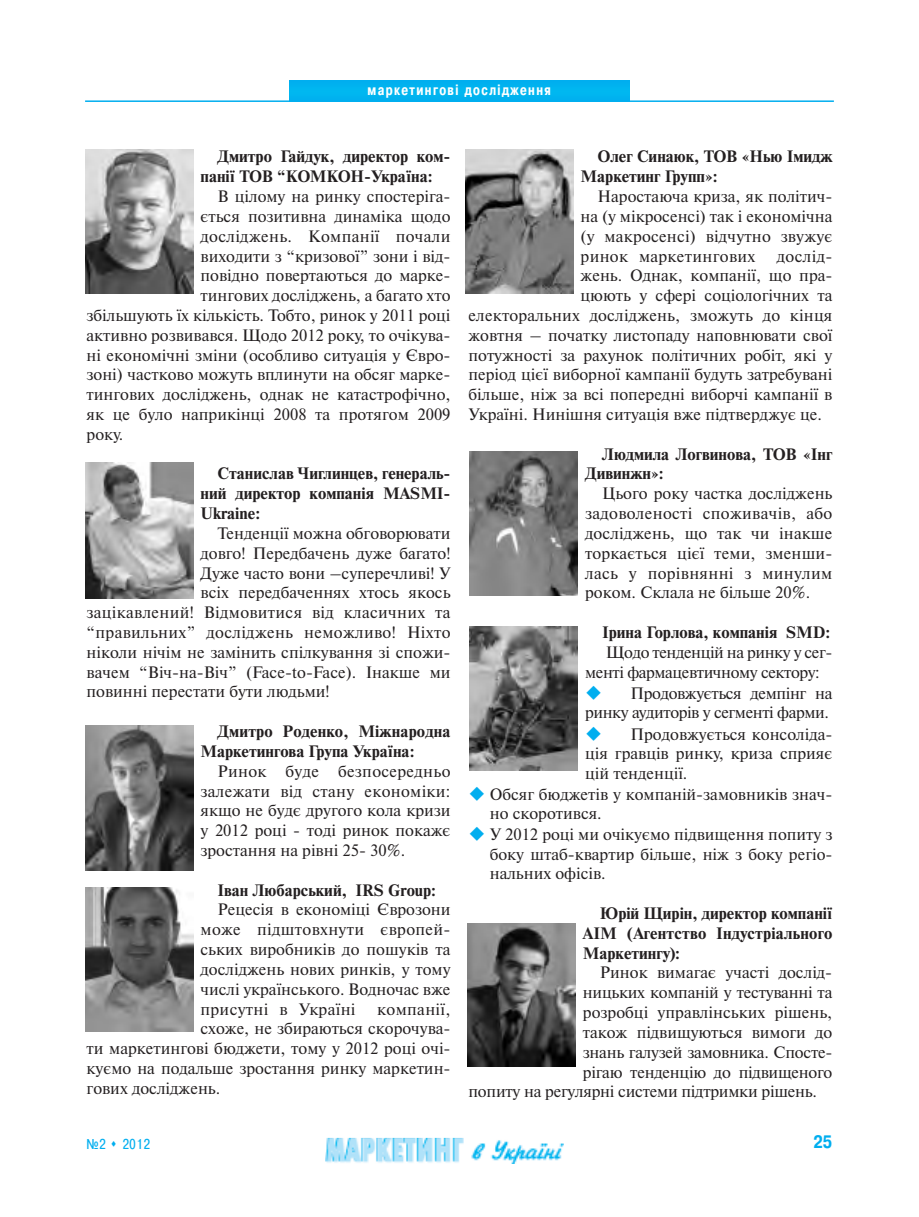
<style>
.page{position:relative;width:919px;height:1217px;background:#fff}
.page>*{position:absolute;margin:0;border:0;box-sizing:border-box;transform-origin:0 0}
.t1{font:700 18px "Pragmatica Cond C";color:#00aeef}
.t2{font:16.5px/19.8px "Newton C";color:#231f20;text-align:justify}
.t3{font:700 16.5px/19.8px "Newton C";color:#231f20}
.t4{font:16.5px "Newton C";letter-spacing:.02em;color:#231f20}
.t5{font:16.5px/19.8px "Newton C";letter-spacing:-.025em;color:#231f20}
.t6{font:700 15px "Pragmatica Cond C";letter-spacing:.105em;color:#fff;scale:.9 1}
.t7{font:14.25px "Pragmatica Cond C";color:#00aeef}
.s1{color:#00aeef}
</style>
<div class="page">
<img style="left:325px;top:1137px;width:139px;height:26px">
<img style="left:471px;top:1140px;width:92px;height:23px">
<div style="left:289px;top:81px;width:340px;height:19px;background:#00b3ef"></div>
<hr style="left:85px;top:100px;width:748px;height:2px;background:#00aeef">
<img style="left:85px;top:149px;width:108px;height:144px">
<img style="left:85px;top:462px;width:108px;height:136px">
<img style="left:85px;top:725px;width:108px;height:144px">
<img style="left:85px;top:887px;width:108px;height:144px">
<img style="left:465px;top:149px;width:108px;height:144px">
<img style="left:469px;top:451px;width:108px;height:144px">
<img style="left:469px;top:626px;width:108px;height:144px">
<img style="left:467px;top:923px;width:108px;height:143px">
<p class="t6" style="left:367px;top:81px;width:205px">маркетингові дослідження</p>
<p class="t3" style="left:200px;top:147px;width:251px;text-indent:17px">Дмитро Гайдук, директор ком&shy;панії ТОВ “КОМКОН-Україна:</p>
<p class="t2" style="left:217px;top:186px;width:234px">В цілому на ринку спостеріга-</p>
<p class="t2" style="left:200px;top:206px;width:251px">ється позитивна динаміка щодо</p>
<p class="t4" style="left:200px;top:226px;width:251px">досліджень. Компанії почали</p>
<p class="t2" style="left:200px;top:246px;width:251px">виходити з “кризової” зони і від-</p>
<p class="t2" style="left:200px;top:266px;width:251px">повідно повертаються до марке-</p>
<p class="t2" style="left:200px;top:285px;width:251px">тингових досліджень, а багато хто</p>
<p class="t2" style="left:87px;top:305px;width:365px">збільшують їх кількість. Тобто, ринок у 2011 році</p>
<p class="t2" style="left:87px;top:325px;width:365px">активно розвивався. Щодо 2012 року, то очікува-</p>
<p class="t2" style="left:87px;top:345px;width:365px">ні економічні зміни (особливо ситуація у Євро-</p>
<p class="t2" style="left:87px;top:365px;width:365px">зоні) частково можуть вплинути на обсяг марке-</p>
<p class="t2" style="left:87px;top:384px;width:365px">тингових досліджень, однак не катастрофічно,</p>
<p class="t2" style="left:87px;top:404px;width:365px">як це було наприкінці 2008 та протягом 2009</p>
<p class="t2" style="left:87px;top:424px;width:38px">року.</p>
<p class="t3" style="left:200px;top:464px;width:251px;text-align:justify;text-indent:17px">Станислав Чиглинцев, генераль&shy;ний директор компанія MASMI-Ukraine:</p>
<p class="t2" style="left:217px;top:523px;width:234px">Тенденції можна обговорювати</p>
<p class="t2" style="left:200px;top:543px;width:251px">довго! Передбачень дуже багато!</p>
<p class="t2" style="left:200px;top:563px;width:251px">Дуже часто вони –суперечливі! У</p>
<p class="t2" style="left:200px;top:582px;width:251px">всіх передбаченнях хтось якось</p>
<p class="t4" style="left:87px;top:602px;width:365px">зацікавлений! Відмовитися від класичних та</p>
<p class="t4" style="left:87px;top:622px;width:365px">“правильних” досліджень неможливо! Ніхто</p>
<p class="t2" style="left:87px;top:642px;width:365px">ніколи нічім не замінить спілкування зі спожи-</p>
<p class="t2" style="left:87px;top:662px;width:365px">вачем “Віч-на-Віч” (Face-to-Face). Інакше ми</p>
<p class="t2" style="left:87px;top:681px;width:244px">повинні перестати бути людьми!</p>
<p class="t3" style="left:200px;top:721px;width:251px;text-indent:17px">Дмитро Роденко, Міжнародна<br>Маркетингова Група Україна:</p>
<p class="t2" style="left:200px;top:761px;width:251px;text-indent:17px">Ринок буде безпосередньо залежати від стану економіки: якщо не будє другого кола кризи у 2012 році - тоді ринок покажє зростання на рівні 25- 30%.</p>
<p class="t3" style="left:217px;top:879px;width:220px">Іван Любарський, IRS Group:</p>
<p class="t2" style="left:200px;top:899px;width:251px;text-indent:17px">Рецесія в економіці Єврозони може підштовхнути європей&shy;ських виробників до пошуків та досліджень нових ринків, у тому числі українського. Водночас вже присутні в Україні</p>
<p class="t4" style="left:377px;top:998px;width:75px">компанії,</p>
<p class="t2" style="left:200px;top:1018px;width:251px">схоже, не збираються скорочува-</p>
<p class="t2" style="left:87px;top:1038px;width:365px">ти маркетингові бюджети, тому у 2012 році очі-</p>
<p class="t2" style="left:87px;top:1058px;width:365px">куємо на подальше зростання ринку маркетин-</p>
<p class="t2" style="left:87px;top:1077px;width:135px">гових досліджень.</p>
<p class="t3" style="left:580px;top:147px;width:253px;text-indent:17px">Олег Синаюк, ТОВ «Нью Імидж<br>Маркетинг Групп»:</p>
<p class="t2" style="left:580px;top:186px;width:253px;text-indent:17px">Наростаюча криза, як політич&shy;на (у мікросенсі) так і економічна (у макросенсі) відчутно звужує ринок маркетингових</p>
<p class="t2" style="left:776px;top:246px;width:57px">дослід-</p>
<p class="t2" style="left:580px;top:266px;width:253px">жень. Однак, компанії, що пра-</p>
<p class="t2" style="left:580px;top:285px;width:253px">цюють у сфері соціологічних та</p>
<p class="t2" style="left:468px;top:305px;width:365px">електоральних досліджень, зможуть до кінця</p>
<p class="t2" style="left:468px;top:325px;width:365px">жовтня – початку листопаду наповнювати свої</p>
<p class="t2" style="left:468px;top:345px;width:365px">потужності за рахунок політичних робіт, які у</p>
<p class="t2" style="left:468px;top:365px;width:365px">період цієї виборної кампанії будуть затребувані</p>
<p class="t2" style="left:468px;top:384px;width:365px">більше, ніж за всі попередні виборчі кампанії в</p>
<p class="t2" style="left:468px;top:404px;width:355px">Україні. Нинішня ситуація вже підтверджує це.</p>
<p class="t3" style="left:585px;top:444px;width:249px;text-indent:17px">Людмила Логвинова, ТОВ «Інг<br>Дивинжн»:</p>
<p class="t2" style="left:585px;top:483px;width:249px;text-indent:17px">Цього року частка досліджень задоволеності споживачів, або досліджень, що так чи інакше торкається цієї теми, зменши&shy;лась у порівнянні з минулим роком. Склала не більше 20%.</p>
<p class="t3" style="left:602px;top:622px;width:229px">Ірина Горлова, компанія SMD:</p>
<p class="t5" style="left:585px;top:642px;width:249px;text-indent:21px">Щодо тенденцій на ринку у сег&shy;менті фармацевтичному сектору:</p>
<p class="t5" style="left:585px;top:683px;width:249px;line-height:19.2px"><span class="s1">◆</span> Продовжується демпінг на ринку аудиторів у сегменті фарми.</p>
<p class="t2" style="left:585px;top:724px;width:249px"><span class="s1">◆</span> Продовжується консоліда&shy;ція гравців ринку, криза сприяє цій тенденції.</p>
<p class="t2" style="left:489px;top:784px;width:344px;line-height:19.2px;text-indent:-21px"><span class="s1">◆</span> Обсяг бюджетів у компаній-замовників знач&shy;но скоротився.</p>
<p class="t2" style="left:489px;top:824px;width:344px;text-indent:-21px"><span class="s1">◆</span> У 2012 році ми очікуємо підвищення попиту з боку штаб-квартир більше, ніж з боку регіо&shy;нальних офісів.</p>
<p class="t3" style="left:583px;top:903px;width:251px;text-align:justify;text-indent:17px">Юрій Щирін, директор компанії АІМ (Агентство Індустріального Маркетингу):</p>
<p class="t2" style="left:600px;top:962px;width:234px">Ринок вимагає участі дослід-</p>
<p class="t2" style="left:583px;top:982px;width:251px">ницьких компаній у тестуванні та</p>
<p class="t2" style="left:583px;top:1002px;width:251px">розробці управлінських рішень,</p>
<p class="t2" style="left:583px;top:1022px;width:251px">також підвищуються вимоги до</p>
<p class="t2" style="left:583px;top:1041px;width:251px">знань галузей замовника. Спосте-</p>
<p class="t2" style="left:583px;top:1061px;width:251px">рігаю тенденцію до підвищеного</p>
<p class="t2" style="left:468px;top:1081px;width:350px">попиту на регулярні системи підтримки рішень.</p>
<p class="t7" style="left:87px;top:1135px;width:65px">№2 ▲ 2012</p>
<p class="t1" style="left:813px;top:1130px;width:20px">25</p>
</div>
